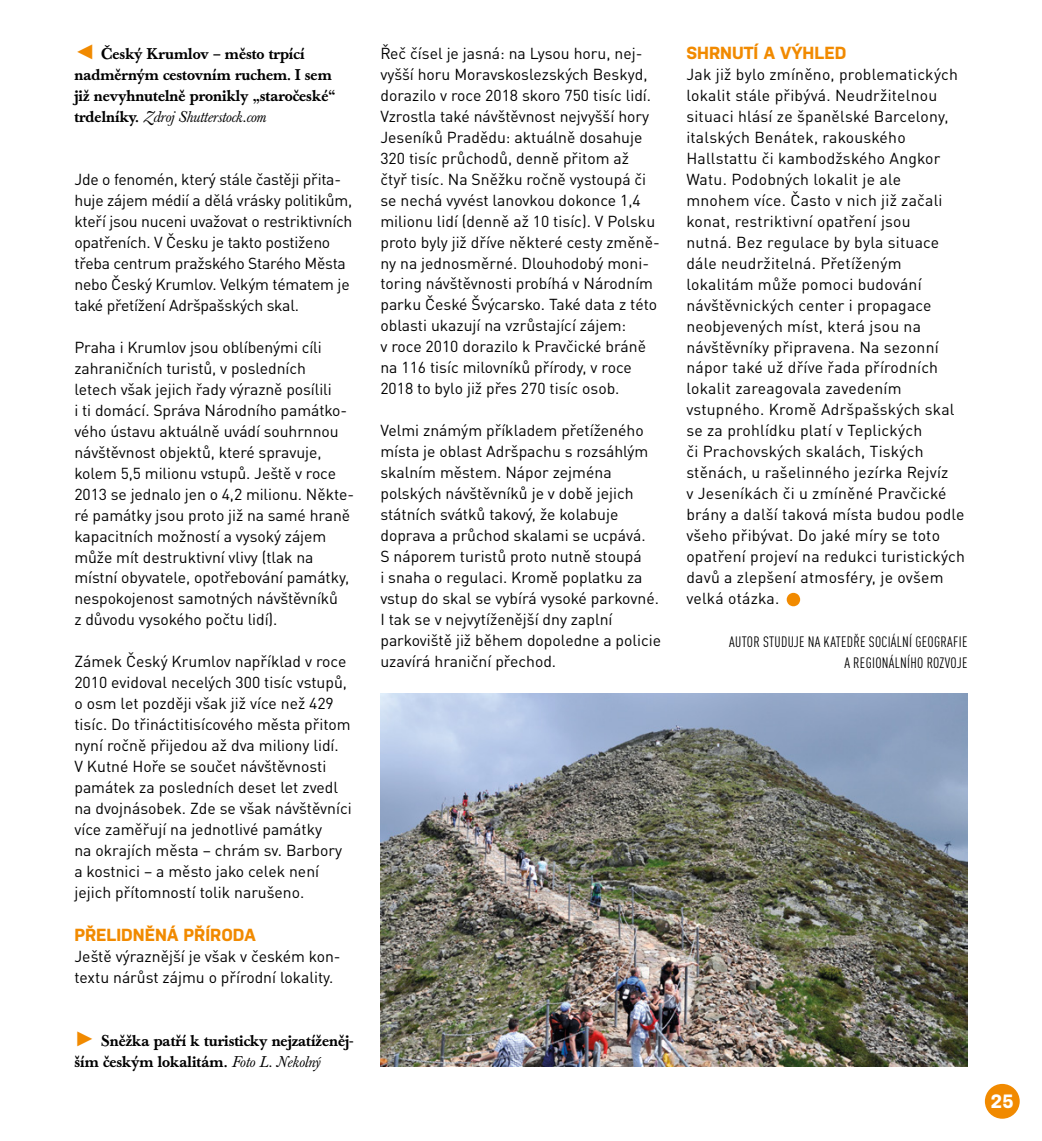
<style>
.page{position:relative;width:1042px;height:1141px;background:#fff}
.page>*{position:absolute;margin:0;border:0;box-sizing:border-box;transform-origin:0 0}
.t1{font:54.25px "Arial";color:#f18a00}
.t2{font:700 19.25px "Nudista";color:#fff}
.t3{font:700 17.5px "Nudista";color:#f18a00}
.t4{font:15.75px/21px "DIN Pro";color:#000}
.t5{font:500 15.4px/21px "Baskerville Book Pro";color:#000}
.t6{font:condensed 14.88px "DIN Pro";letter-spacing:.02em;color:#000}
.s1{font-family:"Arial";font-weight:400;font-size:21px;color:#f18a00}
.s2{font-weight:400;font-style:italic}
</style>
<div class="page">
<img style="left:380px;top:693px;width:587px;height:374px">
<div style="left:985px;top:1084px;width:34px;height:35px;background:#f18a00;border-radius:50%"></div>
<p class="t5" style="left:74px;top:43px;width:262px"><span class="s1">◄</span> Český Krumlov – město trpící nadměrným cestovním ruchem. I sem již nevyhnutelně pronikly „staročeské“ trdelníky. <span class="s2">Zdroj Shutterstock.com</span></p>
<p class="t4" style="left:74px;top:167px;width:279px">Jde o fenomén, který stále častěji přita&shy;huje zájem médií a dělá vrásky politikům, kteří jsou nuceni uvažovat o restriktivních opatřeních. V Česku je takto postiženo třeba centrum pražského Starého Města nebo Český Krumlov. Velkým tématem je také přetížení Adršpašských skal.</p>
<p class="t4" style="left:74px;top:335px;width:281px">Praha i Krumlov jsou oblíbenými cíli zahraničních turistů, v posledních<br>letech však jejich řady výrazně posílili<br>i ti domácí. Správa Národního památko&shy;vého ústavu aktuálně uvádí souhrnnou návštěvnost objektů, které spravuje, kolem 5,5 milionu vstupů. Ještě v roce 2013 se jednalo jen o 4,2 milionu. Někte&shy;ré památky jsou proto již na samé hraně kapacitních možností a vysoký zájem může mít destruktivní vlivy (tlak na místní obyvatele, opotřebování památky, nespokojenost samotných návštěvníků<br>z důvodu vysokého počtu lidí).</p>
<p class="t4" style="left:74px;top:650px;width:279px">Zámek Český Krumlov například v roce 2010 evidoval necelých 300 tisíc vstupů, o osm let později však již více než 429 tisíc. Do třináctitisícového města přitom nyní ročně přijedou až dva miliony lidí.<br>V Kutné Hoře se součet návštěvnosti památek za posledních deset let zvedl na dvojnásobek. Zde se však návštěvníci více zaměřují na jednotlivé památky<br>na okrajích města – chrám sv. Barbory a kostnici – a město jako celek není jejich přítomností tolik narušeno.</p>
<p class="t3" style="left:74px;top:922px;width:183px">PŘELIDNĚNÁ PŘÍRODA</p>
<p class="t4" style="left:74px;top:944px;width:268px">Ještě výraznější je však v českém kon&shy;textu nárůst zájmu o přírodní lokality.</p>
<p class="t5" style="left:74px;top:1030px;width:281px"><span class="s1">►</span> Sněžka patří k turisticky nejzatíženěj&shy;ším českým lokalitám. <span class="s2">Foto L. Nekolný</span></p>
<p class="t4" style="left:380px;top:41px;width:281px">Řeč čísel je jasná: na Lysou horu, nej&shy;vyšší horu Moravskoslezských Beskyd, dorazilo v roce 2018 skoro 750 tisíc lidí.<br>Vzrostla také návštěvnost nejvyšší hory Jeseníků Pradědu: aktuálně dosahuje 320 tisíc průchodů, denně přitom až<br>čtyř tisíc. Na Sněžku ročně vystoupá či se nechá vyvést lanovkou dokonce 1,4 milionu lidí (denně až 10 tisíc). V Polsku proto byly již dříve některé cesty změně&shy;ny na jednosměrné. Dlouhodobý moni&shy;toring návštěvnosti probíhá v Národním parku České Švýcarsko. Také data z této oblasti ukazují na vzrůstající zájem:<br>v roce 2010 dorazilo k Pravčické bráně na 116 tisíc milovníků přírody, v roce 2018 to bylo již přes 270 tisíc osob.</p>
<p class="t4" style="left:380px;top:419px;width:282px">Velmi známým příkladem přetíženého místa je oblast Adršpachu s rozsáhlým skalním městem. Nápor zejména polských návštěvníků je v době jejich státních svátků takový, že kolabuje doprava a průchod skalami se ucpává.<br>S náporem turistů proto nutně stoupá<br>i snaha o regulaci. Kromě poplatku za vstup do skal se vybírá vysoké parkovné.<br>I tak se v nejvytíženější dny zaplní parkoviště již během dopoledne a policie uzavírá hraniční přechod.</p>
<p class="t3" style="left:686px;top:40px;width:161px">SHRNUTÍ A VÝHLED</p>
<p class="t4" style="left:686px;top:62px;width:280px">Jak již bylo zmíněno, problematických lokalit stále přibývá. Neudržitelnou situaci hlásí ze španělské Barcelony, italských Benátek, rakouského Hallstattu či kambodžského Angkor Watu. Podobných lokalit je ale mnohem více. Často v nich již začali konat, restriktivní opatření jsou<br>nutná. Bez regulace by byla situace dále neudržitelná. Přetíženým lokalitám může pomoci budování návštěvnických center i propagace neobjevených míst, která jsou na návštěvníky připravena. Na sezonní nápor také už dříve řada přírodních lokalit zareagovala zavedením vstupného. Kromě Adršpašských skal se za prohlídku platí v Teplických<br>či Prachovských skalách, Tiských stěnách, u rašelinného jezírka Rejvíz<br>v Jeseníkách či u zmíněné Pravčické brány a další taková místa budou podle všeho přibývat. Do jaké míry se toto opatření projeví na redukci turistických davů a zlepšení atmosféry, je ovšem velká otázka.</p>
<h1 class="t1" style="left:784px;top:564px;width:20px">•</h1>
<p class="t6" style="left:729px;top:631px;width:7px">AUTOR</p>
<p class="t6" style="left:763px;top:631px;width:160px">STUDUJE NAKATEDŘESOCIÁLNÍ GEOGRA</p>
<p class="t6" style="left:953px;top:631px;width:11px">FIE</p>
<p class="t6" style="left:844px;top:652px;width:16px">AREGION</p>
<p class="t6" style="left:889px;top:652px;width:63px">ÁLNÍHO ROZVOJE</p>
<p class="t2" style="left:990px;top:1088px;width:25px">25</p>
</div>
